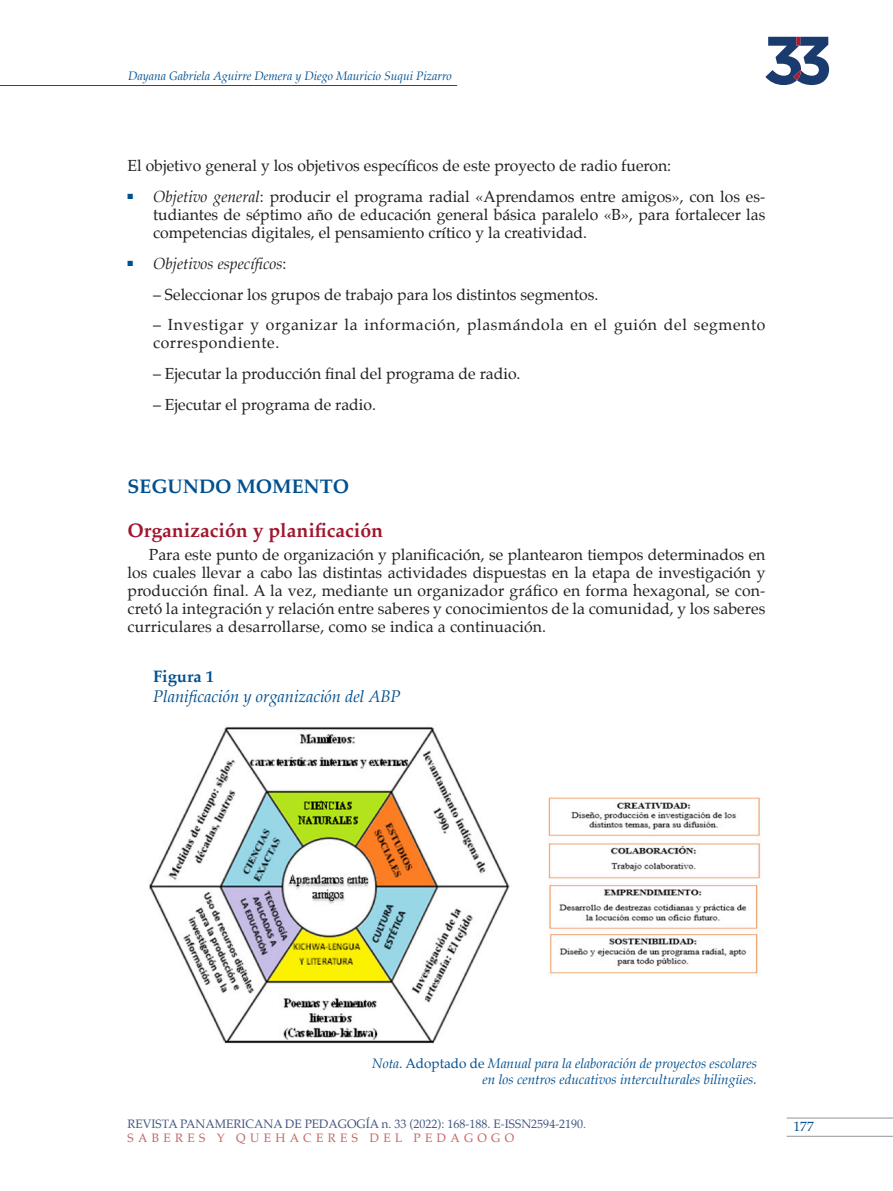
<style>
.page{position:relative;width:893px;height:1191px;background:#fff}
.page>*{position:absolute;margin:0;border:0;box-sizing:border-box;transform-origin:0 0}
.Cabecitas{font:700 19.5px "Palatino";color:#9f172e}
.Cabecitas-2{font:700 19.5px "Palatino";color:#005090}
.Cabecitas-3{font:italic 16.5px "Palatino";color:#005090}
.Cabecitas-4{font:700 16.5px "Palatino";color:#005090}
.t1{font:15.75px/18px "Palatino";color:#231f20;text-align:justify}
.t2{font:15.75px/18px "Palatino";letter-spacing:.04em;color:#231f20}
.t3{font:italic 15.75px "Palatino";color:#231f20}
.Cabecitas-5{font:italic 13.5px "Palatino";color:#005090}
.t4{font:13.5px "Palatino";color:#005090}
.t5{font:12px "Palatino";color:#435580}
.AUTORES_1{font:italic 12px "Palatino";color:#005090}
.t6{font:12px "Palatino";letter-spacing:.36em;color:#c46566}
.s1{font-style:italic}
.s2{font-style:normal}
.s3{font-size:11.1px}
</style>
<div class="page">
<hr style="left:787px;top:1117px;width:106px;height:1px;background:#939598">
<hr style="left:787px;top:1135px;width:106px;height:1px;background:#939598">
<img style="left:149px;top:726px;width:612px;height:318px">
<hr style="left:0;top:85px;width:457px;height:1px;background:#9f172e">
<svg style="left:765px;top:37px;width:64px;height:48px"></svg>
<p class="AUTORES_1" style="left:128px;top:69px;width:325px">Dayana Gabriela Aguirre Demera y Diego Mauricio Suqui Pizarro</p>
<p class="t1" style="left:128px;top:158px;width:545px">El objetivo general y los objetivos específicos de este proyecto de radio fueron:</p>
<p class="t1" style="left:153px;top:189px;width:614px;text-indent:-26px"><sup>■</sup> <span class="s1">Objetivo general</span>: producir el programa radial «Aprendamos entre amigos», con los es&shy;tudiantes de séptimo año de educación general básica paralelo «B», para fortalecer las competencias digitales, el pensamiento crítico y la creatividad.</p>
<p class="t3" style="left:128px;top:254px;width:160px"><sup>■</sup> Objetivos específicos<span class="s2">:</span></p>
<p class="t1" style="left:153px;top:287px;width:447px">– Seleccionar los grupos de trabajo para los distintos segmentos.</p>
<p class="t2" style="left:153px;top:317px;width:614px">– Investigar y organizar la información, plasmándola en el guión del segmento correspondiente.</p>
<p class="t1" style="left:153px;top:366px;width:369px">– Ejecutar la producción final del programa de radio.</p>
<p class="t1" style="left:153px;top:397px;width:224px">– Ejecutar el programa de radio.</p>
<p class="Cabecitas-2" style="left:128px;top:474px;width:223px">SEGUNDO MOMENTO</p>
<p class="Cabecitas" style="left:128px;top:518px;width:257px">Organización y planificación</p>
<p class="t1" style="left:128px;top:546px;width:639px;text-indent:21px">Para este punto de organización y planificación, se plantearon tiempos determinados en los cuales llevar a cabo las distintas actividades dispuestas en la etapa de investigación y producción final. A la vez, mediante un organizador gráfico en forma hexagonal, se con&shy;cretó la integración y relación entre saberes y conocimientos de la comunidad, y los saberes curriculares a desarrollarse, como se indica a continuación.</p>
<p class="Cabecitas-4" style="left:153px;top:666px;width:62px">Figura 1</p>
<p class="Cabecitas-3" style="left:153px;top:686px;width:249px">Planificación y organización del ABP</p>
<p class="Cabecitas-5" style="left:372px;top:1055px;width:386px">Nota<span class="s2">. Adoptado de</span> Manual para la elaboración de proyectos escolares</p>
<p class="Cabecitas-5" style="left:483px;top:1071px;width:276px">en los centros educativos interculturales bilingües.</p>
<p class="t5" style="left:128px;top:1115px;width:460px">REVISTA PANAMERICANA DE PEDAGOGÍA n. 33 (2022): 168-188. E-ISSN2594-2190<span class="s3">.</span></p>
<p class="t6" style="left:128px;top:1130px;width:388px">SABERES Y QUEHACERES DEL PEDAGOGO</p>
<p class="t4" style="left:793px;top:1117px;width:22px">177</p>
</div>
